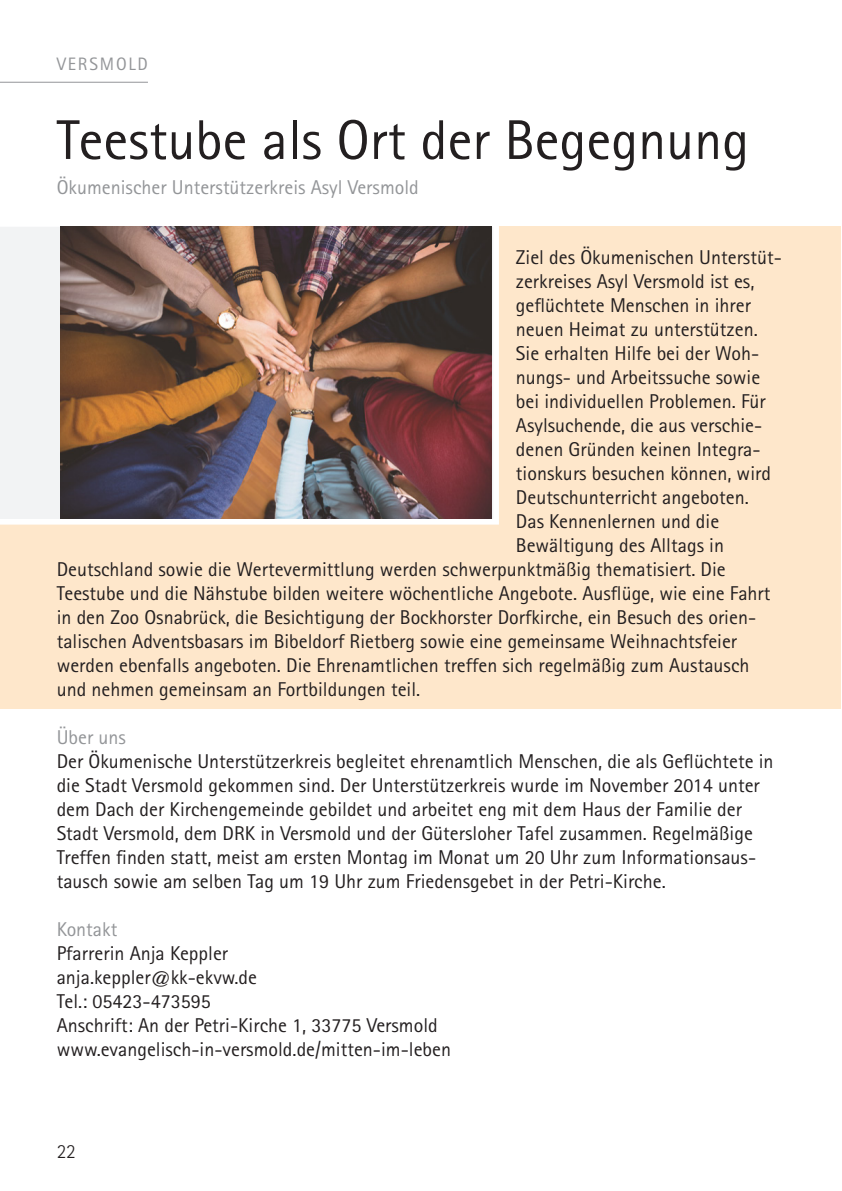
<style>
.page{position:relative;width:842px;height:1191px;background:#fff}
.page>*{position:absolute;margin:0;border:0;box-sizing:border-box;transform-origin:0 0}
.t1{font:56px "Rotis Sans Serif";color:#231f20}
.t2{font:20px/24px "Rotis Sans Serif";color:#231f20}
.t3{font:20px "Rotis Sans Serif";color:#939598}
.t4{font:300 20px "Rotis Sans Serif";color:#231f20}
.t5{font:18px "Rotis Sans Serif";letter-spacing:.1em;color:#939598}
</style>
<div class="page">
<hr style="left:0;top:82px;width:148px;height:1px;background:#939598">
<div style="left:0;top:227px;width:840px;height:482px;background:#fee7cb"></div>
<svg style="left:0;top:226px;width:499px;height:298px"></svg>
<img style="left:60px;top:227px;width:432px;height:291px">
<p class="t5" style="left:57px;top:54px;width:93px">VERSMOLD</p>
<h1 class="t1" style="left:57px;top:107px;width:694px">Teestube als Ort der Begegnung</h1>
<p class="t3" style="left:57px;top:176px;width:364px">Ökumenischer Unterstützerkreis Asyl Versmold</p>
<p class="t2" style="left:516px;top:245px;width:267px">Ziel des Ökumenischen Unterstüt-</p>
<p class="t2" style="left:516px;top:269px;width:240px">zerkreises Asyl Versmold ist es,</p>
<p class="t2" style="left:516px;top:293px;width:237px">geflüchtete Menschen in ihrer</p>
<p class="t2" style="left:516px;top:317px;width:243px">neuen Heimat zu unterstützen.</p>
<p class="t2" style="left:516px;top:341px;width:245px">Sie erhalten Hilfe bei der Woh-</p>
<p class="t2" style="left:516px;top:365px;width:246px">nungs- und Arbeitssuche sowie</p>
<p class="t2" style="left:516px;top:389px;width:251px">bei individuellen Problemen. Für</p>
<p class="t2" style="left:516px;top:413px;width:248px">Asylsuchende, die aus verschie-</p>
<p class="t2" style="left:516px;top:437px;width:246px">denen Gründen keinen Integra-</p>
<p class="t2" style="left:516px;top:461px;width:257px">tionskurs besuchen können, wird</p>
<p class="t2" style="left:516px;top:485px;width:234px">Deutschunterricht angeboten.</p>
<p class="t2" style="left:516px;top:509px;width:205px">Das Kennenlernen und die</p>
<p class="t2" style="left:516px;top:533px;width:210px">Bewältigung des Alltags in</p>
<p class="t2" style="left:57px;top:557px;width:671px">Deutschland sowie die Wertevermittlung werden schwerpunktmäßig thematisiert. Die</p>
<p class="t2" style="left:57px;top:581px;width:715px">Teestube und die Nähstube bilden weitere wöchentliche Angebote. Ausflüge, wie eine Fahrt</p>
<p class="t2" style="left:57px;top:605px;width:701px">in den Zoo Osnabrück, die Besichtigung der Bockhorster Dorfkirche, ein Besuch des orien-</p>
<p class="t2" style="left:57px;top:629px;width:682px">talischen Adventsbasars im Bibeldorf Rietberg sowie eine gemeinsame Weihnachtsfeier</p>
<p class="t2" style="left:57px;top:653px;width:694px">werden ebenfalls angeboten. Die Ehrenamtlichen treffen sich regelmäßig zum Austausch</p>
<p class="t2" style="left:57px;top:677px;width:365px">und nehmen gemeinsam an Fortbildungen teil.</p>
<p class="t3" style="left:57px;top:725px;width:71px">Über uns</p>
<p class="t2" style="left:57px;top:749px;width:718px">Der Ökumenische Unterstützerkreis begleitet ehrenamtlich Menschen, die als Geflüchtete in die Stadt Versmold gekommen sind. Der Unterstützerkreis wurde im November 2014 unter dem Dach der Kirchengemeinde gebildet und arbeitet eng mit dem Haus der Familie der Stadt Versmold, dem DRK in Versmold und der Gütersloher Tafel zusammen. Regelmäßige Treffen finden statt, meist am ersten Montag im Monat um 20 Uhr zum Informationsaus&shy;tausch sowie am selben Tag um 19 Uhr zum Friedensgebet in der Petri-Kirche.</p>
<p class="t3" style="left:57px;top:917px;width:62px">Kontakt</p>
<p class="t2" style="left:57px;top:941px;width:396px">Pfarrerin Anja Keppler<br>anja.keppler@kk-ekvw.de<br>Tel.: 05423-473595<br>Anschrift: An der Petri-Kirche 1, 33775 Versmold www.evangelisch-in-versmold.de/mitten-im-leben</p>
<p class="t4" style="left:57px;top:1139px;width:21px">22</p>
</div>
